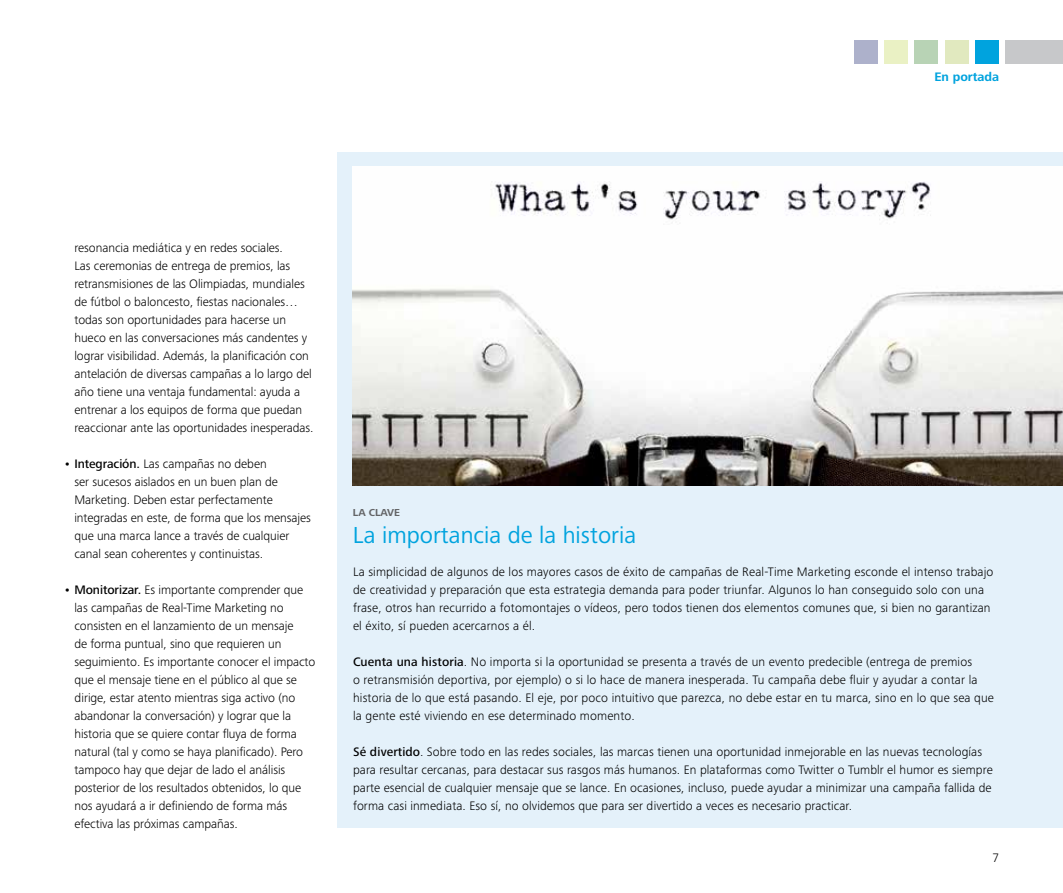
<style>
.page{position:relative;width:1063px;height:893px;background:#fff}
.page>*{position:absolute;margin:0;border:0;box-sizing:border-box;transform-origin:0 0}
.t1{font:24px "Frutiger Next Pro";color:#00a3de}
.t2{font:300 12.75px/18px "Frutiger Next Pro";letter-spacing:-.005em;color:#000}
.t3{font:700 12.75px "Frutiger Next Pro";color:#00a3de}
.t4{font:700 10.5px "Frutiger Next Pro";letter-spacing:-.01em;color:#636466}
.s1{font-weight:500}
</style>
<div class="page">
<div style="left:975px;top:40px;width:24px;height:24px;background:#00a3de"></div>
<div style="left:1006px;top:40px;width:57px;height:24px;background:#c7c8ca"></div>
<div style="left:945px;top:40px;width:24px;height:24px;background:#e1e9bf"></div>
<div style="left:914px;top:40px;width:24px;height:24px;background:#b8d3b5"></div>
<div style="left:884px;top:40px;width:24px;height:24px;background:#eaf1c4"></div>
<div style="left:854px;top:40px;width:24px;height:24px;background:#adb1cb"></div>
<div style="left:337px;top:152px;width:726px;height:676px;background:#e4f1fa"></div>
<img style="left:352px;top:166px;width:711px;height:320px">
<p class="t3" style="left:934px;top:70px;width:66px">En portada</p>
<p class="t2" style="left:74px;top:239px;width:241px">resonancia mediática y en redes sociales.<br>Las ceremonias de entrega de premios, las retransmisiones de las Olimpiadas, mundiales de fútbol o baloncesto, fiestas nacionales… todas son oportunidades para hacerse un hueco en las conversaciones más candentes y lograr visibilidad. Además, la planificación con antelación de diversas campañas a lo largo del año tiene una ventaja fundamental: ayuda a entrenar a los equipos de forma que puedan reaccionar ante las oportunidades inesperadas.</p>
<p class="t2" style="left:74px;top:455px;width:238px;text-indent:-11px"><span class="s1">• Integración.</span> Las campañas no deben<br>ser sucesos aislados en un buen plan de Marketing. Deben estar perfectamente integradas en este, de forma que los mensajes que una marca lance a través de cualquier canal sean coherentes y continuistas.</p>
<p class="t2" style="left:74px;top:581px;width:243px;text-indent:-11px"><span class="s1">• Monitorizar.</span> Es importante comprender que las campañas de Real-Time Marketing no consisten en el lanzamiento de un mensaje<br>de forma puntual, sino que requieren un seguimiento. Es importante conocer el impacto que el mensaje tiene en el público al que se dirige, estar atento mientras siga activo (no abandonar la conversación) y lograr que la historia que se quiere contar fluya de forma natural (tal y como se haya planificado). Pero tampoco hay que dejar de lado el análisis posterior de los resultados obtenidos, lo que nos ayudará a ir definiendo de forma más efectiva las próximas campañas.</p>
<p class="t4" style="left:353px;top:507px;width:49px">LA CLAVE</p>
<h1 class="t1" style="left:353px;top:521px;width:285px">La importancia de la historia</h1>
<p class="t2" style="left:353px;top:563px;width:642px">La simplicidad de algunos de los mayores casos de éxito de campañas de Real-Time Marketing esconde el intenso trabajo de creatividad y preparación que esta estrategia demanda para poder triunfar. Algunos lo han conseguido solo con una frase, otros han recurrido a fotomontajes o vídeos, pero todos tienen dos elementos comunes que, si bien no garantizan el éxito, sí pueden acercarnos a él.</p>
<p class="t2" style="left:353px;top:653px;width:642px"><span class="s1">Cuenta una historia</span>. No importa si la oportunidad se presenta a través de un evento predecible (entrega de premios<br>o retransmisión deportiva, por ejemplo) o si lo hace de manera inesperada. Tu campaña debe fluir y ayudar a contar la historia de lo que está pasando. El eje, por poco intuitivo que parezca, no debe estar en tu marca, sino en lo que sea que la gente esté viviendo en ese determinado momento.</p>
<p class="t2" style="left:353px;top:743px;width:641px"><span class="s1">Sé divertido</span>. Sobre todo en las redes sociales, las marcas tienen una oportunidad inmejorable en las nuevas tecnologías para resultar cercanas, para destacar sus rasgos más humanos. En plataformas como Twitter o Tumblr el humor es siempre parte esencial de cualquier mensaje que se lance. En ocasiones, incluso, puede ayudar a minimizar una campaña fallida de forma casi inmediata. Eso sí, no olvidemos que para ser divertido a veces es necesario practicar.</p>
<p class="t2" style="left:992px;top:849px;width:8px">7</p>
</div>
